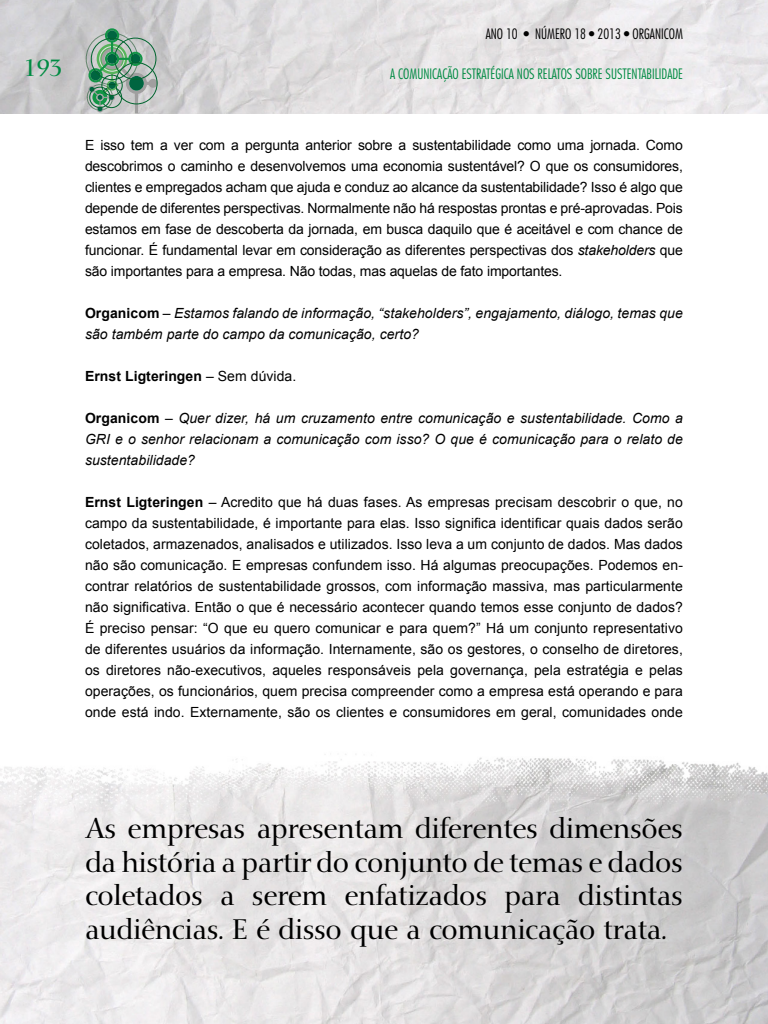
<style>
.page{position:relative;width:768px;height:1024px;background:#fff}
.page>*{position:absolute;margin:0;border:0;box-sizing:border-box;transform-origin:0 0}
.destaque{font:28px/33.6px "Nofret";letter-spacing:-.01em;color:#000;text-align:justify}
.t1{font:25px "Nofret";color:#008b43}
.texto1_materia{font:14px/21px "Arial";color:#000;text-align:justify}
.texto1_materia-2{font:italic 14px/21px "Arial";letter-spacing:.005em;color:#000}
.t2{font:300 condensed 14px "Futura Std";color:#008b43}
.t3{font:300 condensed 14px "Futura Std";color:#000}
.texto1_materia-3{font:700 14px "Arial";letter-spacing:.005em;color:#000}
.s1{font-style:italic}
.s2{font-weight:700;font-style:normal}
.s3{font-style:normal}
.s4{font-weight:400}
.s5{font-weight:700}
</style>
<div class="page">
<img style="left:1px;top:0;width:767px;height:113px">
<div style="left:87px;top:85px;width:26px;height:25px;border:1px dashed #004415;border-radius:50%"></div>
<svg style="left:88px;top:28px;width:69px;height:85px;background:#8faf9d"></svg>
<div style="left:102px;top:75px;width:20px;height:21px;border:1px solid #00652e;border-radius:50%"></div>
<div style="left:90px;top:87px;width:20px;height:21px;border:1px solid #00652e;border-radius:50%"></div>
<div style="left:115px;top:38px;width:41px;height:41px;border:1px solid #00652e;border-radius:50%"></div>
<div style="left:116px;top:63px;width:41px;height:41px;border:1px solid #00652e;border-radius:50%"></div>
<div style="left:91px;top:38px;width:42px;height:42px;border:1px solid #00652e;border-radius:50%"></div>
<img style="left:1px;top:754px;width:767px;height:270px">
<p class="t3" style="left:486px;top:26px;width:199px">ANO 10 • NÚMERO 18 • 2013 • ORGANICOM</p>
<h2 class="t1" style="left:24px;top:53px;width:41px">193</h2>
<p class="t2" style="left:390px;top:66px;width:294px">A COMUNICAÇÃO ESTRATÉGICA NOS RELATOS SOBRE SUSTENTABILIDADE</p>
<p class="texto1_materia" style="left:85px;top:135px;width:599px">E isso tem a ver com a pergunta anterior sobre a sustentabilidade como uma jornada. Como descobrimos o caminho e desenvolvemos uma economia sustentável? O que os consumidores, clientes e empregados acham que ajuda e conduz ao alcance da sustentabilidade? Isso é algo que depende de diferentes perspectivas. Normalmente não há respostas prontas e pré-aprovadas. Pois estamos em fase de descoberta da jornada, em busca daquilo que é aceitável e com chance de funcionar. É fundamental levar em consideração as diferentes perspectivas dos <span class="s1">stakeholders</span> que são importantes para a empresa. Não todas, mas aquelas de fato importantes.</p>
<p class="texto1_materia-2" style="left:85px;top:303px;width:599px"><span class="s2">Organicom</span> <span class="s3">–</span> Estamos falando de informação, “stakeholders”, engajamento, diálogo, temas que são também parte do campo da comunicação, certo?</p>
<p class="texto1_materia-3" style="left:85px;top:367px;width:213px">Ernst Ligteringen <span class="s4">– Sem dúvida.</span></p>
<p class="texto1_materia-2" style="left:85px;top:408px;width:599px;text-align:justify"><span class="s2">Organicom</span> <span class="s3">–</span> Quer dizer, há um cruzamento entre comunicação e sustentabilidade. Como a GRI e o senhor relacionam a comunicação com isso? O que é comunicação para o relato de sustentabilidade?</p>
<p class="texto1_materia" style="left:85px;top:492px;width:599px"><span class="s5">Ernst Ligteringen</span> – Acredito que há duas fases. As empresas precisam descobrir o que, no campo da sustentabilidade, é importante para elas. Isso significa identificar quais dados serão coletados, armazenados, analisados e utilizados. Isso leva a um conjunto de dados. Mas dados não são comunicação. E empresas confundem isso. Há algumas preocupações. Podemos en&shy;contrar relatórios de sustentabilidade grossos, com informação massiva, mas particularmente não significativa. Então o que é necessário acontecer quando temos esse conjunto de dados?<br>É preciso pensar: “O que eu quero comunicar e para quem?” Há um conjunto representativo de diferentes usuários da informação. Internamente, são os gestores, o conselho de diretores, os diretores não-executivos, aqueles responsáveis pela governança, pela estratégia e pelas operações, os funcionários, quem precisa compreender como a empresa está operando e para onde está indo. Externamente, são os clientes e consumidores em geral, comunidades onde</p>
<p class="destaque" style="left:85px;top:812px;width:599px">As empresas apresentam diferentes dimensões da história a partir do conjunto de temas e dados coletados a serem enfatizados para distintas audiências. E é disso que a comunicação trata.</p>
</div>
